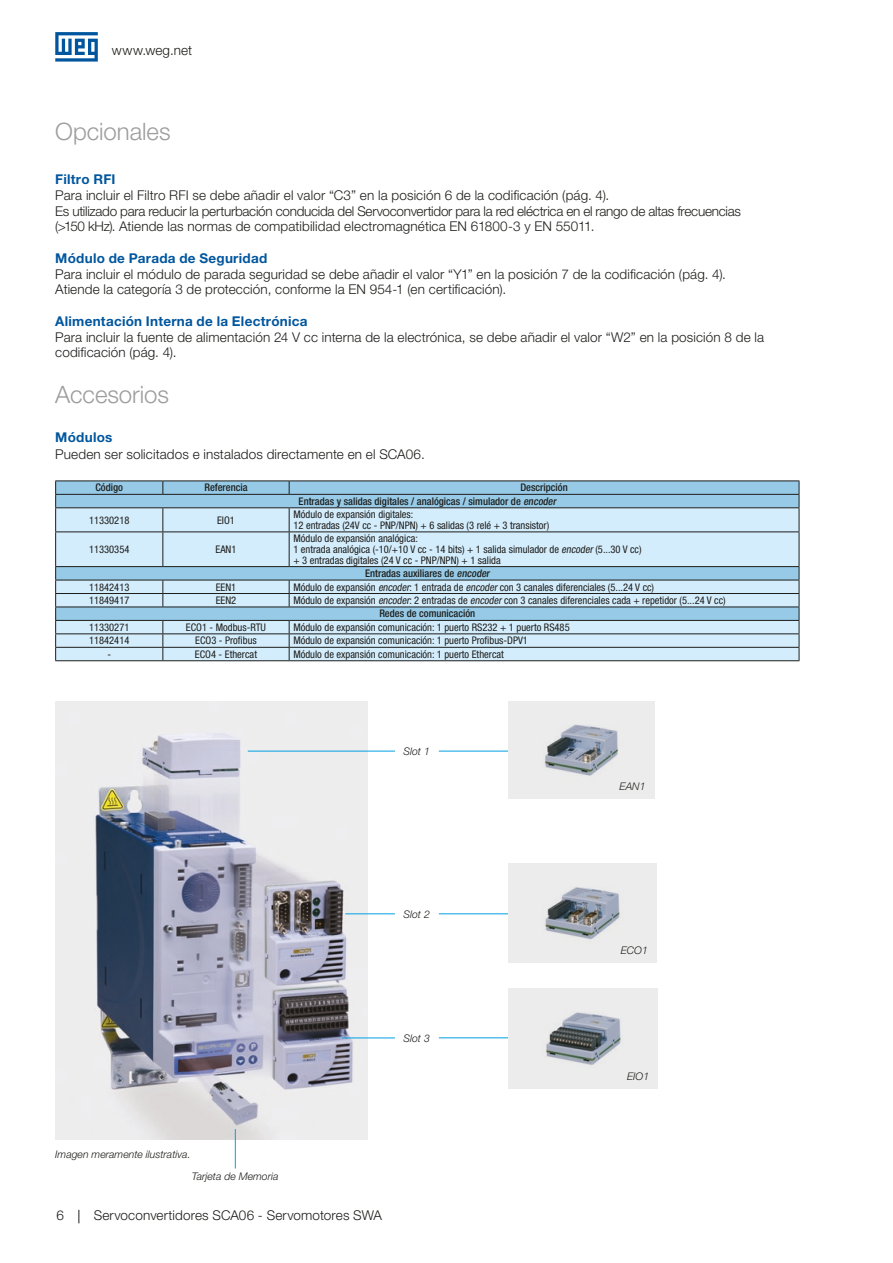
<style>
.page{position:relative;width:893px;height:1263px;background:#fff}
.page>*{position:absolute;margin:0;border:0;box-sizing:border-box;transform-origin:0 0}
.t1{font:300 24px "Helvetica Neue LT Pro";letter-spacing:-.005em;color:#9d9d9d}
.t2{font:300 13.5px/15.8px "Helvetica Neue LT Pro";letter-spacing:.01em;color:#1d1d1b}
.t3{font:700 13.5px "Helvetica Neue LT Pro";letter-spacing:.02em;color:#00569e}
.t4{font:condensed 10.5px/10.6px "Helvetica Neue LT Pro";color:#1d1d1b}
.t5{font:500 condensed 10.5px/13.5px "Helvetica Neue LT Pro";color:#1d1d1b}
.t6{font:italic 300 10.5px "Helvetica Neue LT Pro";color:#1d1d1b}
.s1{font-style:italic}
.s2{font-weight:500}
</style>
<div class="page">
<svg style="left:78px;top:1210px;width:1px;height:13px"></svg>
<svg style="left:55px;top:32px;width:43px;height:30px"></svg>
<svg style="left:56px;top:532px;width:743px;height:128px;background:#c3e1f3"></svg>
<hr style="left:55px;top:480px;width:108px;height:1px;background:#1d1d1b">
<hr style="left:163px;top:480px;width:126px;height:1px;background:#1d1d1b">
<hr style="left:289px;top:480px;width:510px;height:1px;background:#1d1d1b">
<hr style="left:55px;top:531px;width:108px;height:1px;background:#1d1d1b">
<hr style="left:55px;top:532px;width:1px;height:34px;background:#1d1d1b">
<hr style="left:163px;top:531px;width:126px;height:1px;background:#1d1d1b">
<hr style="left:162px;top:532px;width:1px;height:34px;background:#1d1d1b">
<hr style="left:289px;top:531px;width:510px;height:1px;background:#1d1d1b">
<hr style="left:289px;top:532px;width:1px;height:34px;background:#1d1d1b">
<hr style="left:799px;top:532px;width:1px;height:34px;background:#1d1d1b">
<svg style="left:162px;top:581px;width:1px;height:26px"></svg>
<svg style="left:289px;top:581px;width:1px;height:26px"></svg>
<svg style="left:162px;top:621px;width:1px;height:39px"></svg>
<svg style="left:289px;top:621px;width:1px;height:39px"></svg>
<hr style="left:55px;top:593px;width:108px;height:1px;background:#1d1d1b">
<hr style="left:55px;top:633px;width:108px;height:1px;background:#1d1d1b">
<hr style="left:55px;top:647px;width:108px;height:1px;background:#1d1d1b">
<hr style="left:55px;top:660px;width:108px;height:1px;background:#1d1d1b">
<hr style="left:163px;top:593px;width:126px;height:1px;background:#1d1d1b">
<hr style="left:163px;top:633px;width:126px;height:1px;background:#1d1d1b">
<hr style="left:163px;top:647px;width:126px;height:1px;background:#1d1d1b">
<hr style="left:163px;top:660px;width:126px;height:1px;background:#1d1d1b">
<hr style="left:289px;top:593px;width:510px;height:1px;background:#1d1d1b">
<hr style="left:289px;top:633px;width:510px;height:1px;background:#1d1d1b">
<hr style="left:289px;top:647px;width:510px;height:1px;background:#1d1d1b">
<hr style="left:289px;top:660px;width:510px;height:1px;background:#1d1d1b">
<svg style="left:55px;top:481px;width:745px;height:50px;background:#add3e8"></svg>
<hr style="left:55px;top:507px;width:108px;height:1px;background:#1d1d1b">
<hr style="left:163px;top:507px;width:126px;height:1px;background:#1d1d1b">
<hr style="left:289px;top:507px;width:510px;height:1px;background:#1d1d1b">
<hr style="left:55px;top:566px;width:108px;height:1px;background:#1d1d1b">
<hr style="left:163px;top:566px;width:126px;height:1px;background:#1d1d1b">
<hr style="left:289px;top:566px;width:510px;height:1px;background:#1d1d1b">
<hr style="left:55px;top:580px;width:108px;height:1px;background:#1d1d1b">
<hr style="left:163px;top:580px;width:126px;height:1px;background:#1d1d1b">
<hr style="left:289px;top:580px;width:510px;height:1px;background:#1d1d1b">
<svg style="left:55px;top:567px;width:1px;height:93px"></svg>
<hr style="left:55px;top:607px;width:108px;height:1px;background:#1d1d1b">
<hr style="left:163px;top:607px;width:126px;height:1px;background:#1d1d1b">
<hr style="left:289px;top:607px;width:510px;height:1px;background:#1d1d1b">
<svg style="left:799px;top:567px;width:1px;height:93px"></svg>
<hr style="left:55px;top:620px;width:108px;height:1px;background:#1d1d1b">
<hr style="left:163px;top:620px;width:126px;height:1px;background:#1d1d1b">
<hr style="left:289px;top:620px;width:510px;height:1px;background:#1d1d1b">
<img style="left:55px;top:702px;width:312px;height:437px">
<hr style="left:248px;top:751px;width:147px;height:1px;background:#009fe3">
<hr style="left:439px;top:751px;width:69px;height:1px;background:#009fe3">
<hr style="left:345px;top:913px;width:50px;height:1px;background:#009fe3">
<hr style="left:439px;top:913px;width:69px;height:1px;background:#009fe3">
<hr style="left:439px;top:1037px;width:69px;height:1px;background:#009fe3">
<hr style="left:342px;top:1037px;width:53px;height:1px;background:#009fe3">
<img style="left:508px;top:702px;width:146px;height:97px">
<img style="left:509px;top:989px;width:149px;height:99px">
<img style="left:508px;top:863px;width:148px;height:99px">
<hr style="left:235px;top:1129px;width:1px;height:39px;background:#009fe3">
<p class="t2" style="left:112px;top:42px;width:82px">www.weg.net</p>
<h1 class="t1" style="left:55px;top:117px;width:117px">Opcionales</h1>
<p class="t3" style="left:55px;top:171px;width:62px">Filtro RFI</p>
<p class="t2" style="left:55px;top:187px;width:687px">Para incluir el Filtro RFI se debe añadir el valor “C3” en la posición 6 de la codificación (pág. 4).<br>Es utilizado para reducir la perturbación conducida del Servoconvertidor para la red eléctrica en el rango de altas frecuencias (&gt;150 kHz). Atiende las normas de compatibilidad electromagnética EN 61800-3 y EN 55011.</p>
<p class="t3" style="left:55px;top:249px;width:214px">Módulo de Parada de Seguridad</p>
<p class="t2" style="left:55px;top:266px;width:672px">Para incluir el módulo de parada seguridad se debe añadir el valor “Y1” en la posición 7 de la codificación (pág. 4).<br>Atiende la categoría 3 de protección, conforme la EN 954-1 (en certificación).</p>
<p class="t3" style="left:55px;top:312px;width:254px">Alimentación Interna de la Electrónica</p>
<p class="t2" style="left:55px;top:329px;width:710px">Para incluir la fuente de alimentación 24 V cc interna de la electrónica, se debe añadir el valor “W2” en la posición 8 de la codificación (pág. 4).</p>
<h1 class="t1" style="left:55px;top:380px;width:115px">Accesorios</h1>
<p class="t3" style="left:55px;top:429px;width:59px">Módulos</p>
<p class="t2" style="left:55px;top:446px;width:371px">Pueden ser solicitados e instalados directamente en el SCA06.</p>
<p class="t5" style="left:95px;top:481px;width:29px">Código</p>
<p class="t5" style="left:204px;top:481px;width:45px">Referencia</p>
<p class="t5" style="left:299px;top:481px;width:271px;text-indent:222px">Descripción<br>Entradas y salidas digitales / analógicas / simulador de <span class="s1">encoder</span></p>
<p class="t4" style="left:89px;top:514px;width:42px">11330218</p>
<p class="t4" style="left:217px;top:514px;width:19px">EIO1</p>
<p class="t4" style="left:293px;top:509px;width:257px">Módulo de expansión digitales:<br>12 entradas (24V cc - PNP/NPN) + 6 salidas (3 relé + 3 transistor)</p>
<p class="t4" style="left:89px;top:544px;width:42px">11330354</p>
<p class="t4" style="left:216px;top:544px;width:22px">EAN1</p>
<p class="t4" style="left:293px;top:533px;width:350px">Módulo de expansión analógica:<br>1 entrada analógica (-10/+10 V cc - 14 bits) + 1 salida simulador de <span class="s1">encoder</span>(5...30 V cc) + 3 entradas digitales (24 V cc - PNP/NPN) + 1 salida</p>
<p class="t5" style="left:365px;top:566px;width:128px">Entradas auxiliares de <span class="s1">encoder</span></p>
<p class="t4" style="left:89px;top:581px;width:42px">11842413</p>
<p class="t4" style="left:216px;top:581px;width:22px">EEN1</p>
<p class="t4" style="left:293px;top:581px;width:362px">Módulo de expansión <span class="s1">encoder</span>: 1 entrada de <span class="s1">encoder</span>con 3 canales diferenciales (5...24 V cc)</p>
<p class="t4" style="left:89px;top:595px;width:42px">11849417</p>
<p class="t4" style="left:216px;top:595px;width:22px">EEN2</p>
<p class="t4" style="left:379px;top:593px;width:348px;line-height:13.5px;text-indent:-86px">Módulo de expansión <span class="s1">encoder</span>: 2 entradas de <span class="s1">encoder</span>con 3 canales diferenciales cada + repetidor (5...24 V cc)<br><span class="s2">Redes de comunicación</span></p>
<p class="t4" style="left:89px;top:622px;width:42px">11330271</p>
<p class="t4" style="left:186px;top:622px;width:82px">ECO1 - Modbus-RTU</p>
<p class="t4" style="left:293px;top:622px;width:278px">Módulo de expansión comunicación: 1 puerto RS232 + 1 puerto RS485</p>
<p class="t4" style="left:89px;top:635px;width:42px">11842414</p>
<p class="t4" style="left:195px;top:635px;width:63px">ECO3 - Profibus</p>
<p class="t4" style="left:293px;top:635px;width:236px">Módulo de expansión comunicación: 1 puerto Profibus-DPV1</p>
<p class="t4" style="left:107px;top:649px;width:5px">-</p>
<p class="t4" style="left:195px;top:649px;width:64px">ECO4 - Ethercat</p>
<p class="t4" style="left:293px;top:649px;width:212px">Módulo de expansión comunicación: 1 puerto Ethercat</p>
<p class="t6" style="left:404px;top:745px;width:28px">Slot 1</p>
<p class="t6" style="left:404px;top:908px;width:28px">Slot 2</p>
<p class="t6" style="left:404px;top:1032px;width:28px">Slot 3</p>
<p class="t6" style="left:55px;top:1147px;width:137px">Imagen meramente ilustrativa.</p>
<p class="t6" style="left:192px;top:1170px;width:88px">Tarjeta de Memoria</p>
<p class="t2" style="left:56px;top:1207px;width:9px">6</p>
<p class="t2" style="left:94px;top:1207px;width:290px">Servoconvertidores SCA06 - Servomotores SWA</p>
<p class="t6" style="left:620px;top:780px;width:27px">EAN1</p>
<p class="t6" style="left:621px;top:943px;width:29px">ECO1</p>
<p class="t6" style="left:627px;top:1070px;width:23px">EIO1</p>
</div>
